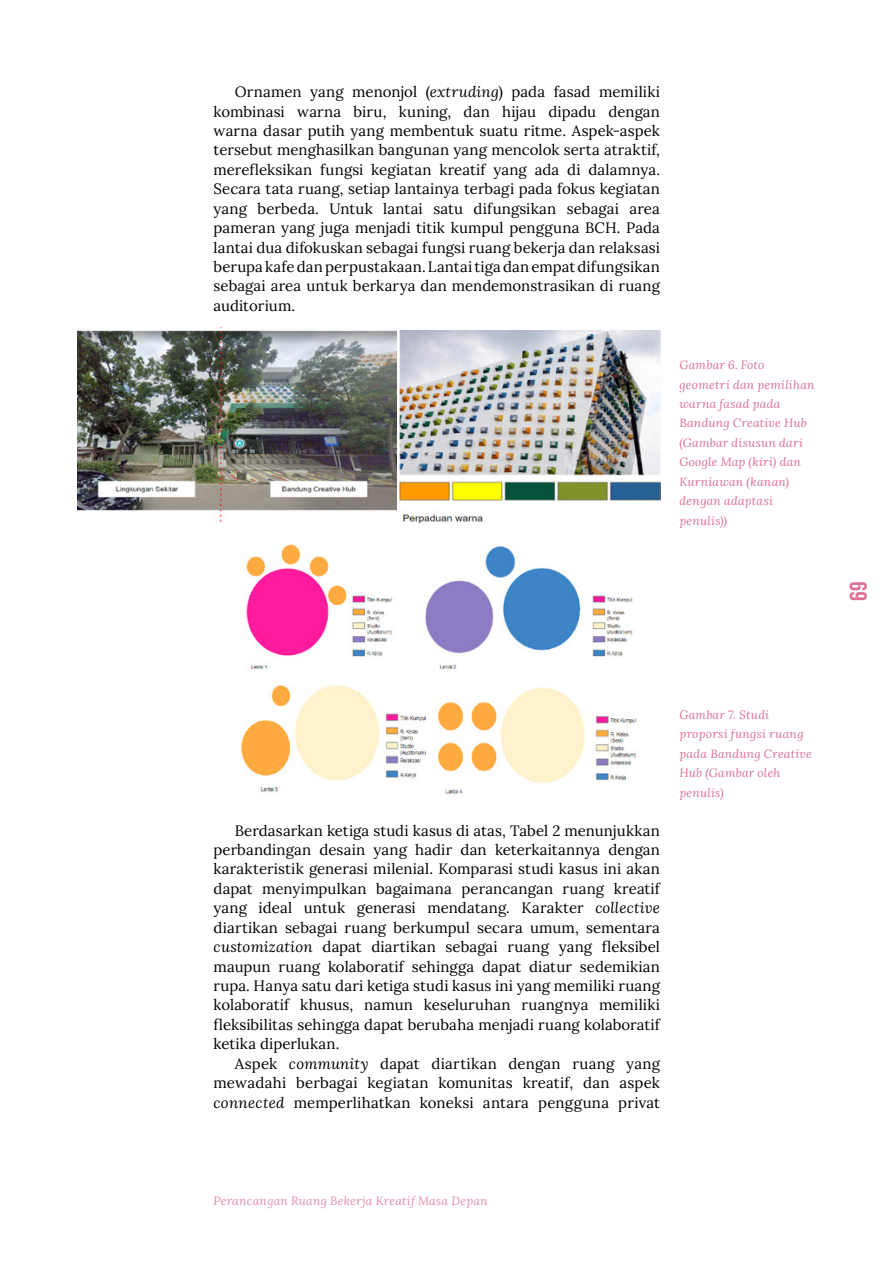
<style>
.page{position:relative;width:893px;height:1263px;background:#fff}
.page>*{position:absolute;margin:0;border:0;box-sizing:border-box;transform-origin:0 0}
.t1{font:24px "Bebas Neue";color:#db7093}
._1-Body{font:15px/19.5px "Lora";letter-spacing:.01em;color:#000;text-align:justify}
._1-Figure_Caption{font:italic 12px/19.5px "Lora";letter-spacing:.02em;color:#db7093}
.t2{font:italic 12px "Lora";letter-spacing:.02em;color:#e28da9}
.s1{font-style:italic}
</style>
<div class="page">
<img style="left:78px;top:330px;width:319px;height:192px">
<img style="left:400px;top:330px;width:260px;height:194px">
<img style="left:246px;top:544px;width:387px;height:125px">
<img style="left:240px;top:685px;width:398px;height:109px">
<p class="_1-Body" style="left:214px;top:81px;width:448px;text-indent:21px">Ornamen yang menonjol (<span class="s1">extruding</span>) pada fasad memiliki kombinasi warna biru, kuning, dan hijau dipadu dengan warna dasar putih yang membentuk suatu ritme. Aspek-aspek tersebut menghasilkan bangunan yang mencolok serta atraktif, merefleksikan fungsi kegiatan kreatif yang ada di dalamnya.<br>Secara tata ruang, setiap lantainya terbagi pada fokus kegiatan yang berbeda. Untuk lantai satu difungsikan sebagai area pameran yang juga menjadi titik kumpul pengguna BCH. Pada lantai dua difokuskan sebagai fungsi ruang bekerja dan relaksasi berupa kafe dan perpustakaan. Lantai tiga dan empat difungsikan sebagai area untuk berkarya dan mendemonstrasikan di ruang auditorium.</p>
<p class="_1-Figure_Caption" style="left:679px;top:355px;width:137px">Gambar 6. Foto geometri dan pemilihan warna fasad pada<br>Bandung Creative Hub (Gambar disusun dari<br>Google Map (kiri) dan<br>Kurniawan (kanan) dengan adaptasi penulis))</p>
<h1 class="t1" style="left:845px;top:601px;width:21px;rotate:-90deg">69</h1>
<p class="_1-Body" style="left:214px;top:819px;width:448px;text-indent:21px">Berdasarkan ketiga studi kasus di atas, Tabel 2 menunjukkan perbandingan desain yang hadir dan keterkaitannya dengan karakteristik generasi milenial. Komparasi studi kasus ini akan dapat menyimpulkan bagaimana perancangan ruang kreatif yang ideal untuk generasi mendatang. Karakter <span class="s1">collective </span>diartikan sebagai ruang berkumpul secara umum, sementara <span class="s1">customization</span> dapat diartikan sebagai ruang yang fleksibel maupun ruang kolaboratif sehingga dapat diatur sedemikian rupa. Hanya satu dari ketiga studi kasus ini yang memiliki ruang kolaboratif khusus, namun keseluruhan ruangnya memiliki fleksibilitas sehingga dapat berubaha menjadi ruang kolaboratif ketika diperlukan.</p>
<p class="_1-Body" style="left:214px;top:1052px;width:448px;text-indent:21px">Aspek <span class="s1">community</span> dapat diartikan dengan ruang yang mewadahi berbagai kegiatan komunitas kreatif, dan aspek <span class="s1">connected</span> memperlihatkan koneksi antara pengguna privat</p>
<p class="_1-Figure_Caption" style="left:679px;top:705px;width:134px">Gambar 7. Studi proporsi fungsi ruang pada Bandung Creative<br>Hub (Gambar oleh penulis)</p>
<p class="t2" style="left:214px;top:1192px;width:276px">Perancangan Ruang Bekerja Kreatif Masa Depan</p>
</div>
